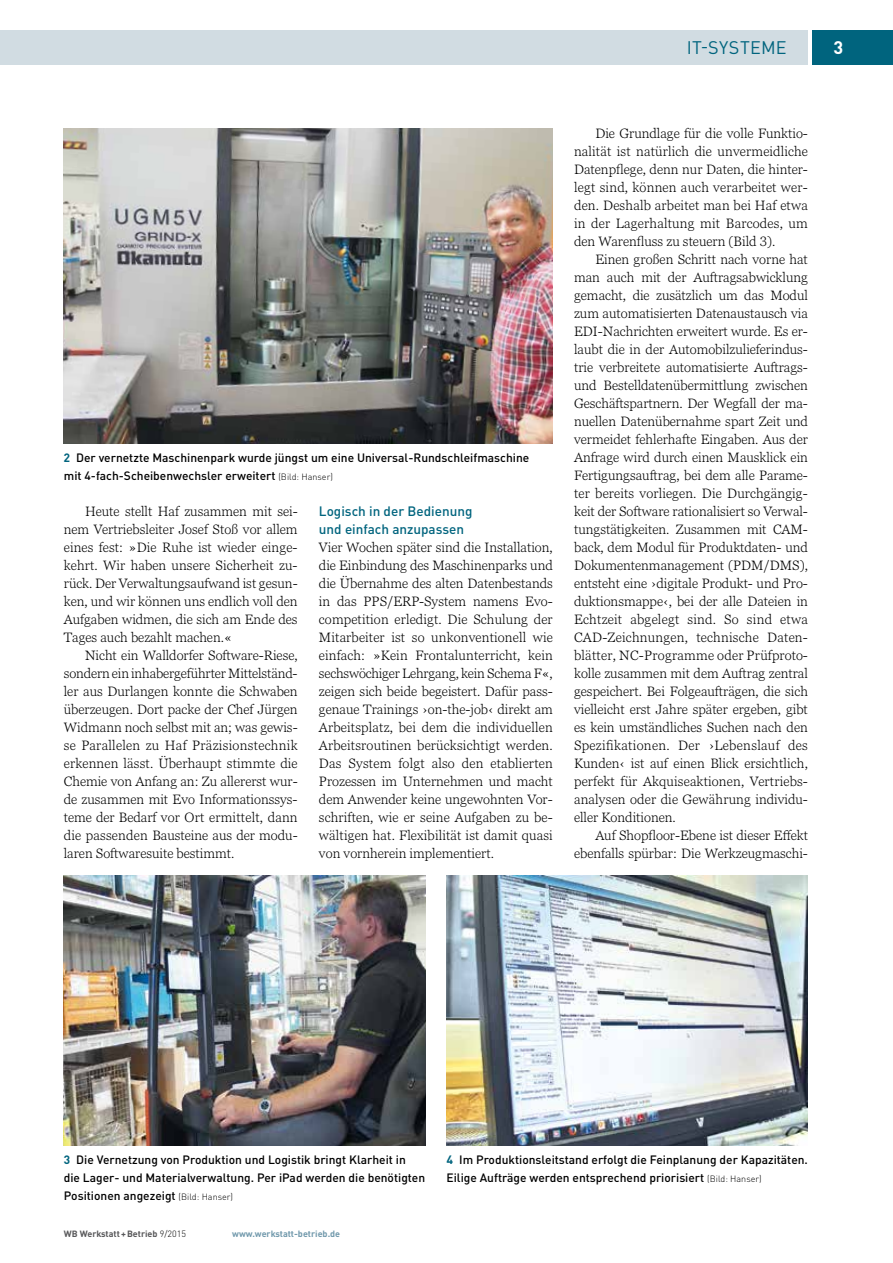
<style>
.page{position:relative;width:893px;height:1263px;background:#fff}
.page>*{position:absolute;margin:0;border:0;box-sizing:border-box;transform-origin:0 0}
.t1{font:18px "DINOT";letter-spacing:.02em;color:#00647e}
.t2{font:700 18px "DINOT";color:#fff}
.t3{font:300 13.5px/18px "Georgia Pro";color:#000;text-align:justify}
.t4{font:500 13.5px/18px "DINOT";color:#00647e}
.t5{font:500 12px/18px "DINOT";color:#000}
.t6{font:700 9px "DINOT";color:#58585a}
.t7{font:700 9px "DINOT";color:#7199ac}
.s1{font-weight:700;color:#00647e}
.s2{font-weight:300;font-size:9px}
.s3{font-weight:300;color:#000}
</style>
<div class="page">
<img style="left:64px;top:128px;width:489px;height:316px">
<img style="left:64px;top:876px;width:361px;height:270px">
<img style="left:446px;top:876px;width:362px;height:270px">
<div style="left:812px;top:30px;width:81px;height:34px;background:#00647e"></div>
<div style="left:0;top:30px;width:808px;height:34px;background:#d1dce2"></div>
<h1 class="t1" style="left:687px;top:37px;width:101px">IT-SYSTEME</h1>
<h1 class="t2" style="left:833px;top:36px;width:11px">3</h1>
<p class="t5" style="left:64px;top:448px;width:467px"><span class="s1">2</span> Der vernetzte Maschinenpark wurde jüngst um eine Universal-Rundschleifmaschine mit 4-fach-Scheibenwechsler erweitert <span class="s2">(Bild: Hanser)</span></p>
<p class="t3" style="left:64px;top:502px;width:235px;text-indent:21px">Heute stellt Haf zusammen mit sei&shy;nem Vertriebsleiter Josef Stoß vor allem eines fest: »Die Ruhe ist wieder einge&shy;kehrt. Wir haben unsere Sicherheit zu&shy;rück. Der Verwaltungsaufwand ist gesun&shy;ken, und wir können uns endlich voll den Aufgaben widmen, die sich am Ende des Tages auch bezahlt machen.«</p>
<p class="t3" style="left:64px;top:646px;width:235px;text-indent:21px">Nicht ein Walldorfer Software-Riese, sondern ein inhabergeführter Mittelständ&shy;ler aus Durlangen konnte die Schwaben überzeugen. Dort packe der Chef Jürgen Widmann noch selbst mit an; was gewis&shy;se Parallelen zu Haf Präzisionstechnik erkennen lässt. Überhaupt stimmte die Chemie von Anfang an: Zu allererst wur&shy;de zusammen mit Evo Informationssys&shy;teme der Bedarf vor Ort ermittelt, dann die passenden Bausteine aus der modu&shy;laren Softwaresuite bestimmt.</p>
<p class="t4" style="left:319px;top:501px;width:155px">Logisch in der Bedienung und einfach anzupassen</p>
<p class="t3" style="left:319px;top:538px;width:235px">Vier Wochen später sind die Installation, die Einbindung des Maschinenparks und die Übernahme des alten Datenbestands in das PPS/ERP-System namens Evo&shy;competition erledigt. Die Schulung der Mitarbeiter ist so unkonventionell wie einfach: »Kein Frontalunterricht, kein sechswöchiger Lehrgang, kein Schema F«, zeigen sich beide begeistert. Dafür pass&shy;genaue Trainings ›on-the-job‹ direkt am Arbeitsplatz, bei dem die individuellen Arbeitsroutinen berücksichtigt werden.<br>Das System folgt also den etablierten Prozessen im Unternehmen und macht dem Anwender keine ungewohnten Vor&shy;schriften, wie er seine Aufgaben zu be&shy;wältigen hat. Flexibilität ist damit quasi von vornherein implementiert.</p>
<p class="t3" style="left:574px;top:124px;width:235px;text-indent:21px">Die Grundlage für die volle Funktio&shy;nalität ist natürlich die unvermeidliche Datenpflege, denn nur Daten, die hinter&shy;legt sind, können auch verarbeitet wer&shy;den. Deshalb arbeitet man bei Haf etwa in der Lagerhaltung mit Barcodes, um den Warenfluss zu steuern (Bild 3).</p>
<p class="t3" style="left:574px;top:250px;width:235px;text-indent:21px">Einen großen Schritt nach vorne hat man auch mit der Auftragsabwicklung gemacht, die zusätzlich um das Modul zum automatisierten Datenaustausch via EDI-Nachrichten erweitert wurde. Es er&shy;laubt die in der Automobilzulieferindus&shy;trie verbreitete automatisierte Auftrags&shy;und Bestelldatenübermittlung zwischen Geschäftspartnern. Der Wegfall der ma&shy;nuellen Datenübernahme spart Zeit und vermeidet fehlerhafte Eingaben. Aus der Anfrage wird durch einen Mausklick ein Fertigungsauftrag, bei dem alle Parame&shy;ter bereits vorliegen. Die Durchgängig&shy;keit der Software rationalisiert so Verwal&shy;tungstätigkeiten. Zusammen mit CAM&shy;back, dem Modul für Produktdaten- und Dokumentenmanagement (PDM/DMS), entsteht eine ›digitale Produkt- und Pro&shy;duktionsmappe‹, bei der alle Dateien in Echtzeit abgelegt sind. So sind etwa CAD-Zeichnungen, technische Daten&shy;blätter, NC-Programme oder Prüfproto&shy;kolle zusammen mit dem Auftrag zentral gespeichert. Bei Folgeaufträgen, die sich vielleicht erst Jahre später ergeben, gibt es kein umständliches Suchen nach den Spezifikationen. Der ›Lebenslauf des Kunden‹ ist auf einen Blick ersichtlich, perfekt für Akquiseaktionen, Vertriebs&shy;analysen oder die Gewährung individu&shy;eller Konditionen.</p>
<p class="t3" style="left:574px;top:826px;width:235px;text-align:right">Auf Shopfloor-Ebene ist dieser Effekt ebenfalls spürbar: Die Werkzeugmaschi-</p>
<p class="t5" style="left:64px;top:1150px;width:363px"><span class="s1">3</span> Die Vernetzung von Produktion und Logistik bringt Klarheit in<br>die Lager- und Materialverwaltung. Per iPad werden die benötigten<br>Positionen angezeigt <span class="s2">(Bild: Hanser)</span></p>
<p class="t5" style="left:446px;top:1150px;width:363px"><span class="s1">4</span> Im Produktionsleitstand erfolgt die Feinplanung der Kapazitäten.<br>Eilige Aufträge werden entsprechend priorisiert <span class="s2">(Bild: Hanser)</span></p>
<p class="t6" style="left:64px;top:1227px;width:124px">WB Werkstatt+Betrieb <span class="s3">9/2015</span></p>
<p class="t7" style="left:232px;top:1227px;width:110px">www.werkstatt-betrieb.de</p>
</div>
